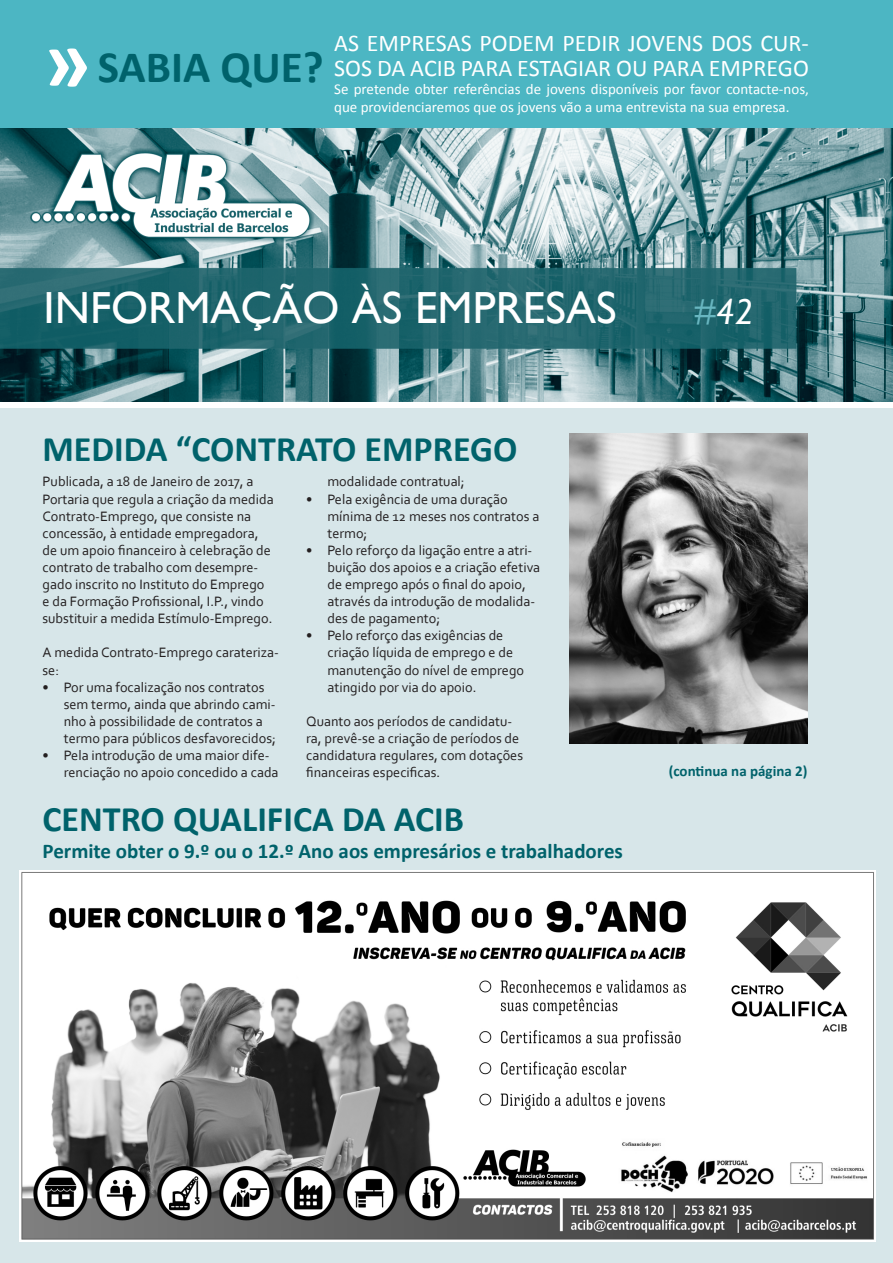
<style>
.page{position:relative;width:893px;height:1263px;background:#fff}
.page>*{position:absolute;margin:0;border:0;box-sizing:border-box;transform-origin:0 0}
.t1{font:45px "Gill Sans";color:#fff}
.t2{font:700 45px "Calibri";color:#00626b}
.t3{font:700 36px "Calibri";color:#00626b}
.t4{font:italic 36px "Gill Sans";color:#fff}
.t5{font:24px/25.5px "Calibri";color:#fff}
.t6{font:700 21px "Calibri";color:#00626b}
.t7{font:15px/18px "Calibri";color:#fff}
.t8{font:700 15px "Calibri";color:#00626b}
.t9{font:14.25px/17.1px "Corbel";color:#231f20}
.s1{font-size:90px;color:#fff}
.s2{font-style:normal;color:#68b6c0}
</style>
<div class="page">
<img style="left:0;top:128px;width:893px;height:274px">
<div style="left:0;top:0;width:893px;height:128px;background:#4cb6c3"></div>
<div style="left:0;top:408px;width:893px;height:855px;background:#d7e6e9"></div>
<img style="left:570px;top:434px;width:238px;height:309px">
<img style="left:20px;top:871px;width:855px;height:370px">
<h1 class="t2" style="left:43px;top:38px;width:282px"><span class="s1">»</span>SABIA QUE?</h1>
<h3 class="t5" style="left:334px;top:30px;width:476px">AS EMPRESAS PODEM PEDIR JOVENS DOS CUR-<br>SOS DA ACIB PARA ESTAGIAR OU PARA EMPREGO</h3>
<p class="t7" style="left:334px;top:81px;width:476px">Se pretende obter referências de jovens disponíveis por favor contacte-nos, que providenciaremos que os jovens vão a uma entrevista na sua empresa.</p>
<h1 class="t1" style="left:44px;top:282px;width:574px">INFORMAÇÃO ÀS EMPRESAS</h1>
<h2 class="t3" style="left:43px;top:426px;width:476px">MEDIDA “CONTRATO EMPREGO</h2>
<p class="t9" style="left:43px;top:473px;width:233px">Publicada, a 18 de Janeiro de 2017, a Portaria que regula a criação da medida Contrato-Emprego, que consiste na concessão, à entidade empregadora, de um apoio financeiro à celebração de contrato de trabalho com desempre&shy;gado inscrito no Instituto do Emprego e da Formação Profissional, I.P., vindo substituir a medida Estímulo-Emprego.</p>
<p class="t9" style="left:43px;top:644px;width:238px">A medida Contrato-Emprego carateriza&shy;se:</p>
<p class="t9" style="left:64px;top:678px;width:214px;text-indent:-21px">• Por uma focalização nos contratos sem termo, ainda que abrindo cami&shy;nho à possibilidade de contratos a termo para públicos desfavorecidos;</p>
<p class="t9" style="left:64px;top:746px;width:216px;text-indent:-21px">• Pela introdução de uma maior dife&shy;renciação no apoio concedido a cada</p>
<p class="t9" style="left:327px;top:473px;width:139px">modalidade contratual;</p>
<p class="t9" style="left:327px;top:490px;width:213px;text-indent:-21px">• Pela exigência de uma duração mínima de 12 meses nos contratos a termo;</p>
<p class="t9" style="left:327px;top:541px;width:214px;text-indent:-21px">• Pelo reforço da ligação entre a atri&shy;buição dos apoios e a criação efetiva de emprego após o final do apoio, através da introdução de modalida&shy;des de pagamento;</p>
<p class="t9" style="left:327px;top:627px;width:198px;text-indent:-21px">• Pelo reforço das exigências de criação líquida de emprego e de manutenção do nível de emprego atingido por via do apoio.</p>
<p class="t9" style="left:306px;top:712px;width:218px">Quanto aos períodos de candidatu&shy;ra, prevê-se a criação de períodos de candidatura regulares, com dotações financeiras especificas.</p>
<h2 class="t3" style="left:43px;top:796px;width:423px">CENTRO QUALIFICA DA ACIB</h2>
<h3 class="t6" style="left:43px;top:837px;width:582px">Permite obter o 9.º ou o 12.º Ano aos empresários e trabalhadores</h3>
<h2 class="t4" style="left:695px;top:291px;width:60px"><span class="s2">#</span>42</h2>
<p class="t8" style="left:669px;top:761px;width:140px">(continua na página 2)</p>
</div>
